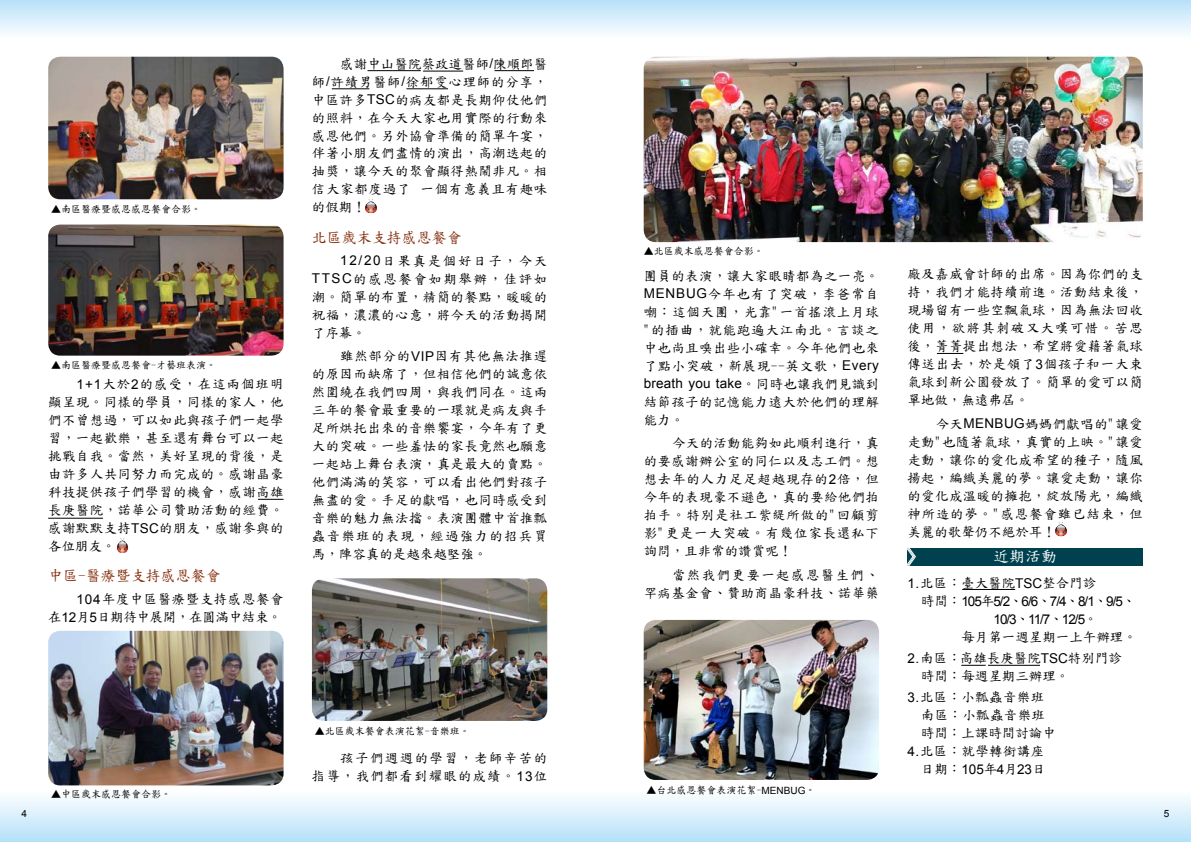
<style>
.page{position:relative;width:1191px;height:842px;background:#fff}
.page>*{position:absolute;margin:0;border:0;box-sizing:border-box;transform-origin:0 0}
.t1{font:16px "DF Kai Shu SB Estd BF";color:#fff}
.t2{font:15px "DF Kai Shu SB Estd BF";color:#842d0b}
.t3{font:13.5px/18px "DF Kai Shu SB Estd BF";letter-spacing:.025em;color:#000}
.t4{font:13.5px/20.8px "DF Kai Shu SB Estd BF";color:#000}
.t5{font:13.5px/18px "Arial";letter-spacing:.015em;color:#000}
.t6{font:13.5px/18px "DF Kai Shu SB Estd BF";letter-spacing:.1em;color:#000}
.t7{font:10px "DF Kai Shu SB Estd BF";color:#000}
.t8{font:10px "Arial";color:#000}
.s1{font-family:"Arial"}
.s2{font-family:"DF Kai Shu SB Estd BF"}
</style>
<div class="page">
<div style="left:0;top:0;width:595px;height:43px;background:linear-gradient(to bottom,#b7e1f9,#fff)"></div>
<div style="left:0;top:785px;width:595px;height:57px;background:linear-gradient(to bottom,#fff,#b5e1f9)"></div>
<div style="left:595px;top:0;width:596px;height:43px;background:linear-gradient(to bottom,#b7e1f9,#fff)"></div>
<div style="left:595px;top:785px;width:596px;height:57px;background:linear-gradient(to bottom,#fff,#b5e1f9)"></div>
<div style="left:907px;top:548px;width:235px;height:17px;background:#00414f"></div>
<svg style="left:907px;top:548px;width:9px;height:18px"></svg>
<img style="left:48px;top:57px;width:235px;height:142px">
<img style="left:643px;top:57px;width:499px;height:185px">
<img style="left:312px;top:578px;width:235px;height:143px">
<img style="left:48px;top:631px;width:235px;height:154px">
<img style="left:1055px;top:522px;width:12px;height:14px">
<img style="left:365px;top:199px;width:12px;height:14px">
<img style="left:116px;top:538px;width:13px;height:15px">
<hr style="left:962px;top:589px;width:53px;height:1px;background:#000">
<img style="left:48px;top:225px;width:235px;height:131px">
<img style="left:643px;top:620px;width:236px;height:160px">
<hr style="left:423px;top:71px;width:40px;height:1px;background:#000">
<hr style="left:406px;top:88px;width:42px;height:1px;background:#000">
<hr style="left:367px;top:70px;width:54px;height:1px;background:#000">
<hr style="left:332px;top:88px;width:37px;height:1px;background:#000">
<hr style="left:494px;top:70px;width:40px;height:1px;background:#000">
<svg style="left:258px;top:499px;width:25px;height:1px"></svg>
<hr style="left:48px;top:518px;width:55px;height:1px;background:#000">
<svg style="left:937px;top:353px;width:26px;height:1px"></svg>
<svg style="left:961px;top:665px;width:24px;height:1px"></svg>
<hr style="left:988px;top:665px;width:52px;height:1px;background:#000">
<p class="t7" style="left:51px;top:204px;width:152px">▲南區醫療暨感恩感恩餐會合影。</p>
<p class="t7" style="left:51px;top:360px;width:167px">▲南區醫療暨感恩餐會-才藝班表演。</p>
<p class="t3" style="left:48px;top:375px;width:244px;text-indent:28px"><span class="s1">1+1</span>大於<span class="s1">2</span>的感受，在這兩個班明顯呈現。同樣的學員，同樣的家人，他們不曾想過，可以如此與孩子們一起學習，一起歡樂，甚至還有舞台可以一起挑戰自我。當然，美好呈現的背後，是由許多人共同努力而完成的。感謝晶豪科技提供孩子們學習的機會，感謝高雄長庚醫院，諾華公司贊助活動的經費。感謝默默支持<span class="s1">TSC</span>的朋友，感謝參與的各位朋友。</p>
<p class="t2" style="left:48px;top:568px;width:174px">中區-醫療暨支持感恩餐會</p>
<p class="t3" style="left:48px;top:590px;width:237px;text-align:right"><span class="s1">104</span>年度中區醫療暨支持感恩餐會在<span class="s1">12</span>月<span class="s1">5</span>日期待中展開，在圓滿中結束。</p>
<p class="t3" style="left:312px;top:54px;width:245px;text-indent:28px">感謝中山醫院蔡政道醫師<span class="s1">/</span>陳順郎醫師<span class="s1">/</span>許績男醫師<span class="s1">/</span>徐郁雯心理師的分享，中區許多<span class="s1">TSC</span>的病友都是長期仰仗他們的照料，在今天大家也用實際的行動來感恩他們。另外協會準備的簡單午宴，伴著小朋友們盡情的演出，高潮迭起的抽獎，讓今天的聚會顯得熱鬧非凡。相信大家都度過了 一個有意義且有趣味的假期！</p>
<p class="t2" style="left:312px;top:230px;width:151px">北區歲末支持感恩餐會</p>
<p class="t3" style="left:312px;top:251px;width:244px;text-indent:28px"><span class="s1">12/20</span>日果真是個好日子，今天<br><span class="s1">TTSC</span>的感恩餐會如期舉辦，佳評如潮。簡單的布置，精簡的餐點，暖暖的祝福，濃濃的心意，將今天的活動揭開了序幕。</p>
<p class="t3" style="left:312px;top:347px;width:245px;text-indent:28px">雖然部分的<span class="s1">VIP</span>因有其他無法推遲的原因而缺席了，但相信他們的誠意依然圍繞在我們四周，與我們同在。這兩三年的餐會最重要的一環就是病友與手足所烘托出來的音樂饗宴，今年有了更大的突破。一些羞怯的家長竟然也願意一起站上舞台表演，真是最大的賣點。他們滿滿的笑容，可以看出他們對孩子無盡的愛。手足的獻唱，也同時感受到音樂的魅力無法擋。表演團體中首推瓢蟲音樂班的表現，經過強力的招兵買馬，陣容真的是越來越堅強。</p>
<p class="t7" style="left:51px;top:788px;width:122px">▲中區歲末感恩餐會合影。</p>
<p class="t7" style="left:315px;top:726px;width:156px">▲北區歲末餐會表演花絮-音樂班。</p>
<p class="t6" style="left:312px;top:749px;width:244px;text-indent:28px">孩子們週週的學習，老師辛苦的指導，我們都看到耀眼的成績。<span class="s1">13</span>位</p>
<p class="t7" style="left:643px;top:246px;width:121px">▲北區歲末感恩餐會合影。</p>
<p class="t3" style="left:643px;top:266px;width:237px;text-align:justify">團員的表演，讓大家眼睛都為之一亮。<span class="s1">MENBUG</span>今年也有了突破，李爸常自嘲：這個天團，光靠"一首搖滾上月球"的插曲，就能跑遍大江南北。言談之中也尚且嗅出些小確幸。今年他們也來了點小突破，新展現--英文歌，<span class="s1">Every</span></p>
<p class="t5" style="left:643px;top:375px;width:237px">breath you take<span class="s2">。同時也讓我們見識到</span></p>
<p class="t3" style="left:643px;top:392px;width:244px">結節孩子的記憶能力遠大於他們的理解能力。</p>
<p class="t3" style="left:643px;top:434px;width:237px;text-align:justify;text-indent:28px">今天的活動能夠如此順利進行，真的要感謝辦公室的同仁以及志工們。想想去年的人力足足超越現存的<span class="s1">2</span>倍，但今年的表現豪不遜色，真的要給他們拍拍手。特別是社工紫緹所做的"回顧剪影"更是一大突破。有幾位家長還私下詢問，且非常的讚賞呢！</p>
<p class="t6" style="left:643px;top:566px;width:237px;text-align:right">當然我們更要一起感恩醫生們、<br>罕病基金會、贊助商晶豪科技、諾華藥</p>
<p class="t7" style="left:646px;top:785px;width:170px">▲台北感恩餐會表演花絮-<span class="s1">MENBUG</span>。</p>
<p class="t3" style="left:907px;top:265px;width:237px;text-align:justify">廠及嘉威會計師的出席。因為你們的支持，我們才能持續前進。活動結束後，現場留有一些空飄氣球，因為無法回收使用，欲將其刺破又大嘆可惜。苦思後，菁菁提出想法，希望將愛藉著氣球傳送出去，於是領了<span class="s1">3</span>個孩子和一大束氣球到新公園發放了。簡單的愛可以簡單地做，無遠弗屆。</p>
<p class="t3" style="left:907px;top:415px;width:237px;text-align:justify;text-indent:28px">今天<span class="s1">MENBUG</span>媽媽們獻唱的"讓愛走動"也隨著氣球，真實的上映。"讓愛走動，讓你的愛化成希望的種子，隨風揚起，編織美麗的夢。讓愛走動，讓你的愛化成溫暖的擁抱，綻放陽光，編織神所造的夢。"感恩餐會雖已結束，但美麗的歌聲仍不絕於耳！</p>
<p class="t1" style="left:993px;top:549px;width:73px">近期活動</p>
<p class="t4" style="left:907px;top:573px;width:197px"><span class="s1">1.</span>北區：臺大醫院<span class="s1">TSC</span>整合門診</p>
<p class="t5" style="left:993px;top:592px;width:144px;text-indent:-73px"><span class="s2">時間：</span>105<span class="s2">年</span>5/2<span class="s2">、</span>6/6<span class="s2">、</span>7/4<span class="s2">、</span>8/1<span class="s2">、</span>9/5<span class="s2">、<br></span>10/3<span class="s2">、</span>11/7<span class="s2">、</span>12/5<span class="s2">。</span></p>
<p class="t4" style="left:907px;top:627px;width:231px;text-indent:54px">每月第一週星期一上午辦理。<br><span class="s1">2.</span>南區：高雄長庚醫院<span class="s1">TSC</span>特別門診</p>
<p class="t4" style="left:907px;top:665px;width:164px;text-indent:14px">時間：每週星期三辦理。<br><span class="s1">3.</span>北區：小瓢蟲音樂班</p>
<p class="t3" style="left:921px;top:706px;width:126px">南區：小瓢蟲音樂班</p>
<p class="t3" style="left:907px;top:724px;width:150px">　時間：上課時間討論中</p>
<p class="t3" style="left:907px;top:742px;width:138px"><span class="s1">4.</span>北區：就學轉銜講座</p>
<p class="t3" style="left:921px;top:760px;width:126px">日期：<span class="s1">105</span>年<span class="s1">4</span>月<span class="s1">23</span>日</p>
<p class="t8" style="left:21px;top:806px;width:7px">4</p>
<p class="t8" style="left:1163px;top:806px;width:7px">5</p>
</div>
